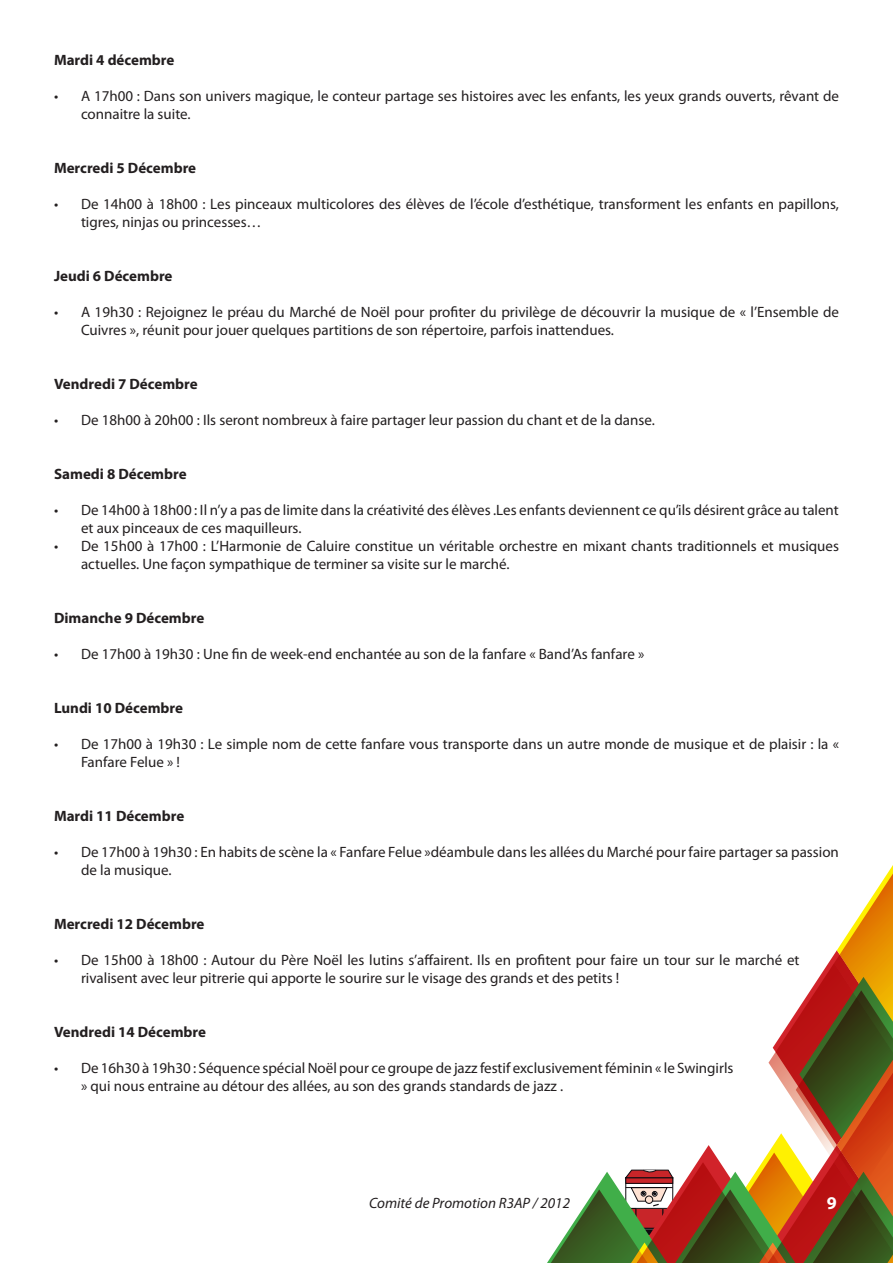
<style>
.page{position:relative;width:893px;height:1263px;background:#fff}
.page>*{position:absolute;margin:0;border:0;box-sizing:border-box;transform-origin:0 0}
.t1{font:700 18px "Myriad Pro";color:#fff}
.t2{font:15px/18px "Myriad Pro";color:#231f20}
.t3{font:700 15px "Myriad Pro";color:#231f20}
.t4{font:italic 15px "Myriad Pro";color:#231f20}
</style>
<div class="page">
<svg style="left:547px;top:865px;width:346px;height:398px"></svg>
<p class="t3" style="left:54px;top:50px;width:122px">Mardi 4 décembre</p>
<p class="t2" style="left:81px;top:87px;width:759px;text-indent:-27px">• A 17h00 : Dans son univers magique, le conteur partage ses histoires avec les enfants, les yeux grands ouverts, rêvant de connaitre la suite.</p>
<p class="t3" style="left:54px;top:158px;width:144px">Mercredi 5 Décembre</p>
<p class="t2" style="left:81px;top:195px;width:759px;text-indent:-27px">• De 14h00 à 18h00 : Les pinceaux multicolores des élèves de l’école d’esthétique, transforment les enfants en papillons, tigres, ninjas ou princesses…</p>
<p class="t3" style="left:54px;top:266px;width:120px">Jeudi 6 Décembre</p>
<p class="t2" style="left:81px;top:303px;width:759px;text-indent:-27px">• A 19h30 : Rejoignez le préau du Marché de Noël pour profiter du privilège de découvrir la musique de « l’Ensemble de<br>Cuivres », réunit pour jouer quelques partitions de son répertoire, parfois inattendues.</p>
<p class="t3" style="left:54px;top:374px;width:145px">Vendredi 7 Décembre</p>
<p class="t2" style="left:54px;top:411px;width:602px">• De 18h00 à 20h00 : Ils seront nombreux à faire partager leur passion du chant et de la danse.</p>
<p class="t3" style="left:54px;top:464px;width:134px">Samedi 8 Décembre</p>
<p class="t2" style="left:81px;top:501px;width:759px;text-indent:-27px">• De 14h00 à 18h00 : Il n’y a pas de limite dans la créativité des élèves .Les enfants deviennent ce qu’ils désirent grâce au talent et aux pinceaux de ces maquilleurs.</p>
<p class="t2" style="left:81px;top:537px;width:759px;text-indent:-27px">• De 15h00 à 17h00 : L’Harmonie de Caluire constitue un véritable orchestre en mixant chants traditionnels et musiques actuelles. Une façon sympathique de terminer sa visite sur le marché.</p>
<p class="t3" style="left:54px;top:608px;width:152px">Dimanche 9 Décembre</p>
<p class="t2" style="left:54px;top:645px;width:592px">• De 17h00 à 19h30 : Une fin de week-end enchantée au son de la fanfare « Band’As fanfare »</p>
<p class="t3" style="left:54px;top:698px;width:131px">Lundi 10 Décembre</p>
<p class="t2" style="left:81px;top:735px;width:759px;text-indent:-27px">• De 17h00 à 19h30 : Le simple nom de cette fanfare vous transporte dans un autre monde de musique et de plaisir : la «<br>Fanfare Felue » !</p>
<p class="t3" style="left:54px;top:806px;width:132px">Mardi 11 Décembre</p>
<p class="t2" style="left:81px;top:843px;width:759px;text-indent:-27px">• De 17h00 à 19h30 : En habits de scène la « Fanfare Felue »déambule dans les allées du Marché pour faire partager sa passion de la musique.</p>
<p class="t3" style="left:54px;top:914px;width:152px">Mercredi 12 Décembre</p>
<p class="t2" style="left:81px;top:951px;width:720px;text-indent:-27px">• De 15h00 à 18h00 : Autour du Père Noël les lutins s’affairent. Ils en profitent pour faire un tour sur le marché et rivalisent avec leur pitrerie qui apporte le sourire sur le visage des grands et des petits !</p>
<p class="t3" style="left:54px;top:1022px;width:154px">Vendredi 14 Décembre</p>
<p class="t2" style="left:81px;top:1059px;width:654px;text-indent:-27px">• De 16h30 à 19h30 : Séquence spécial Noël pour ce groupe de jazz festif exclusivement féminin « le Swingirls » qui nous entraine au détour des allées, au son des grands standards de jazz .</p>
<p class="t4" style="left:369px;top:1194px;width:202px">Comité de Promotion R3AP / 2012</p>
<p class="t1" style="left:827px;top:1191px;width:11px">9</p>
</div>
